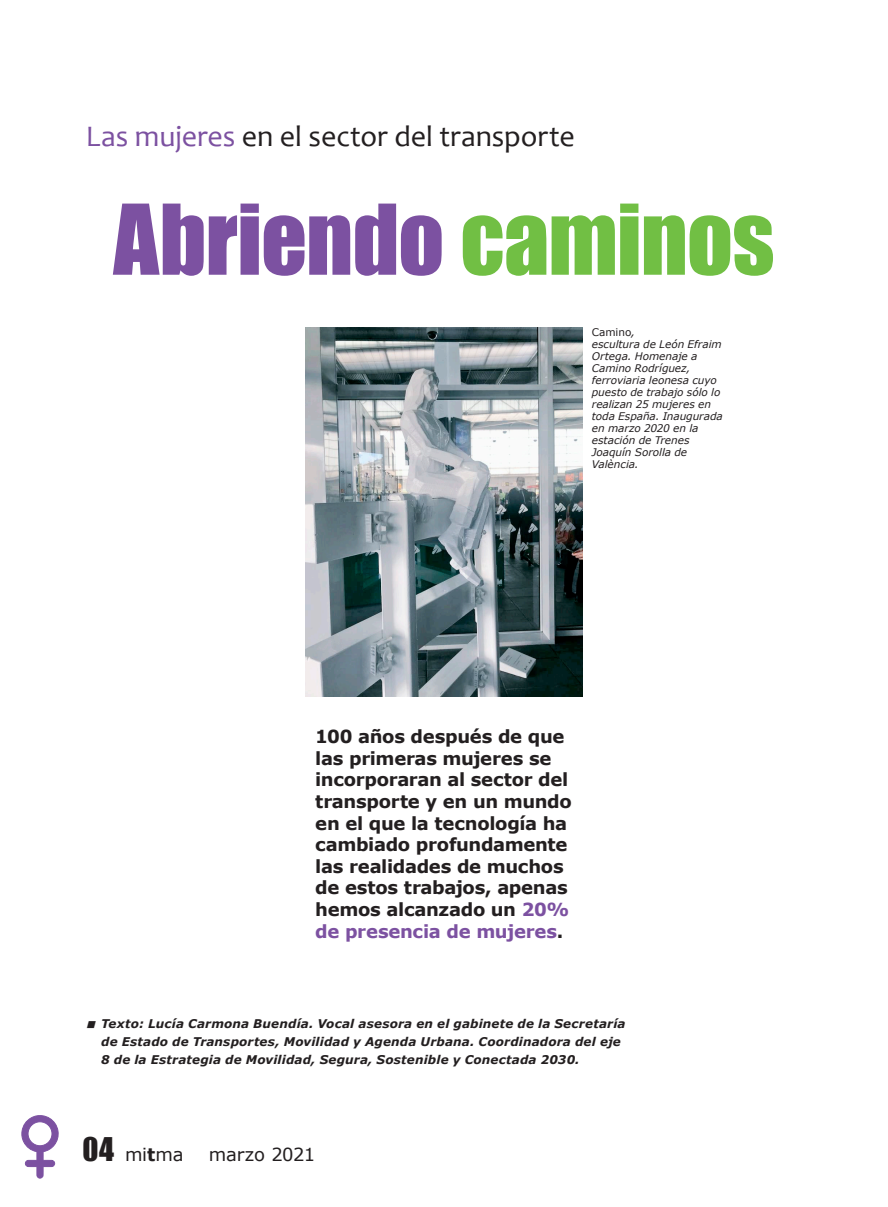
<style>
.page{position:relative;width:888px;height:1207px;background:#fff}
.page>*{position:absolute;margin:0;border:0;box-sizing:border-box;transform-origin:0 0}
.t1{font:90px "Impact";letter-spacing:-.01em;color:#7c51a1}
.t2{font:30px "Candara";letter-spacing:-.005em;color:#231f20}
.t3{font:700 18px/21.6px "Verdana";letter-spacing:-.02em;color:#231f20}
.t4{font:18px "Verdana";letter-spacing:-.015em;color:#231f20}
.t5{font:italic 700 12px/18px "Verdana";letter-spacing:.01em;color:#231f20}
.t6{font:italic 10.5px/12px "Verdana";letter-spacing:-.005em;color:#231f20}
.s1{color:#7c51a1}
.s2{color:#71bf44}
.s3{font-style:normal}
.s4{font-family:"Impact";font-size:30px}
.s5{font-weight:700}
</style>
<div class="page">
<svg style="left:21px;top:1115px;width:38px;height:63px"></svg>
<img style="left:306px;top:328px;width:276px;height:368px">
<h2 class="t2" style="left:86px;top:118px;width:490px"><span class="s1">Las mujeres</span> en el sector del transporte</h2>
<h1 class="t1" style="left:113px;top:170px;width:663px">Abriendo <span class="s2">caminos</span></h1>
<p class="t6" style="left:592px;top:326px;width:132px"><span class="s3">Camino</span>,<br>escultura de León Efraim<br>Ortega. Homenaje a<br>Camino Rodríguez, ferroviaria leonesa cuyo puesto de trabajo sólo lo realizan 25 mujeres en toda España. Inaugurada en marzo 2020 en la estación de Trenes<br>Joaquín Sorolla de<br>València.</p>
<p class="t3" style="left:315px;top:725px;width:258px">100 años después de que las primeras mujeres se incorporaran al sector del transporte y en un mundo en el que la tecnología ha cambiado profundamente las realidades de muchos de estos trabajos, apenas hemos alcanzado un <span class="s1">20% de presencia de mujeres</span>.</p>
<p class="t5" style="left:101px;top:1015px;width:526px;text-indent:-15px">■ Texto: Lucía Carmona Buendía. Vocal asesora en el gabinete de la Secretaría de Estado de Transportes, Movilidad y Agenda Urbana. Coordinadora del eje<br>8 de la Estrategia de Movilidad, Segura, Sostenible y Conectada 2030.</p>
<p class="t4" style="left:83px;top:1142px;width:103px"><span class="s4">04</span> mi<span class="s5">t</span>ma</p>
<p class="t4" style="left:209px;top:1142px;width:108px">marzo 2021</p>
</div>
